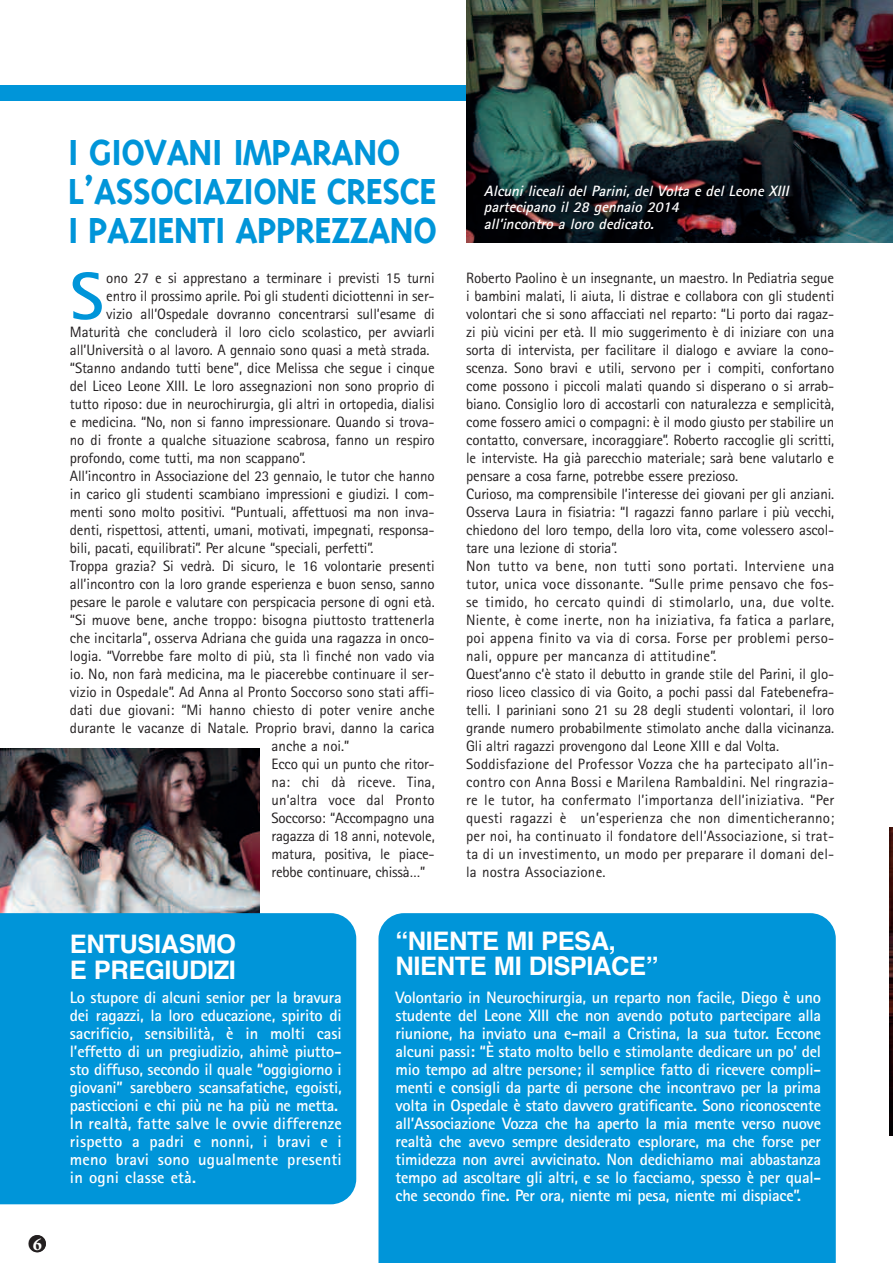
<style>
.page{position:relative;width:893px;height:1263px;background:#fff}
.page>*{position:absolute;margin:0;border:0;box-sizing:border-box;transform-origin:0 0}
.t1{font:700 67.2px "Rotis Sans Serif";color:#0095d9}
.t2{font:700 41.7px/39px "Triplex";letter-spacing:-.025em;color:#0095d9}
.t3{font:700 25.5px/25.5px "Helvetica";letter-spacing:-.015em;color:#fff}
.t4{font:700 18.3px "Arno Pro";color:#fff}
.t5{font:700 16.5px/18px "Rotis Sans Serif";letter-spacing:-.015em;color:#fff;text-align:justify}
.t6{font:15px/18px "Rotis Sans Serif";letter-spacing:-.01em;color:#231f20}
.t7{font:italic 700 15px/16.5px "Rotis Sans Serif";color:#fff}
.s1{color:#231f20}
</style>
<div class="page">
<div style="left:0;top:85px;width:892px;height:16px;background:#0095d9"></div>
<div style="left:29px;top:1235px;width:17px;height:17px;background:#231f20;border-radius:50%"></div>
<div style="left:378px;top:913px;width:458px;height:350px;background:#0095d9"></div>
<img style="left:466px;top:0;width:427px;height:243px">
<img style="left:0;top:748px;width:260px;height:165px">
<img style="left:890px;top:828px;width:3px;height:307px">
<div style="left:0;top:913px;width:356px;height:291px;background:#0095d9"></div>
<p class="t4" style="left:28px;top:1238px;width:20px"><span class="s1">❷</span>6</p>
<h2 class="t2" style="left:68px;top:137px;width:371px">I GIOVANI IMPARANO<br>L’ASSOCIAZIONE CRESCE<br>I PAZIENTI APPREZZANO</h2>
<h1 class="t1" style="left:70px;top:273px;width:35px">S</h1>
<p class="t6" style="left:106px;top:270px;width:330px">ono 27 e si apprestano a terminare i previsti 15 turni</p>
<p class="t6" style="left:106px;top:288px;width:330px">entro il prossimo aprile. Poi gli studenti diciottenni in ser-</p>
<p class="t6" style="left:106px;top:306px;width:330px">vizio all’Ospedale dovranno concentrarsi sull’esame di</p>
<p class="t6" style="left:70px;top:324px;width:366px">Maturità che concluderà il loro ciclo scolastico, per avviarli</p>
<p class="t6" style="left:70px;top:342px;width:361px">all’Università o al lavoro. A gennaio sono quasi a metà strada.</p>
<p class="t6" style="left:70px;top:360px;width:366px">“Stanno andando tutti bene”, dice Melissa che segue i cinque</p>
<p class="t6" style="left:70px;top:378px;width:366px">del Liceo Leone XIII. Le loro assegnazioni non sono proprio di</p>
<p class="t6" style="left:70px;top:396px;width:366px">tutto riposo: due in neurochirurgia, gli altri in ortopedia, dialisi</p>
<p class="t6" style="left:70px;top:414px;width:366px">e medicina. “No, non si fanno impressionare. Quando si trova-</p>
<p class="t6" style="left:70px;top:432px;width:366px">no di fronte a qualche situazione scabrosa, fanno un respiro</p>
<p class="t6" style="left:70px;top:450px;width:237px">profondo, come tutti, ma non scappano”.</p>
<p class="t6" style="left:70px;top:468px;width:366px">All’incontro in Associazione del 23 gennaio, le tutor che hanno</p>
<p class="t6" style="left:70px;top:486px;width:366px">in carico gli studenti scambiano impressioni e giudizi. I com-</p>
<p class="t6" style="left:70px;top:504px;width:366px">menti sono molto positivi. “Puntuali, affettuosi ma non inva-</p>
<p class="t6" style="left:70px;top:522px;width:366px">denti, rispettosi, attenti, umani, motivati, impegnati, responsa-</p>
<p class="t6" style="left:70px;top:540px;width:305px">bili, pacati, equilibrati”. Per alcune “speciali, perfetti”.</p>
<p class="t6" style="left:70px;top:558px;width:366px">Troppa grazia? Si vedrà. Di sicuro, le 16 volontarie presenti</p>
<p class="t6" style="left:70px;top:576px;width:366px">all’incontro con la loro grande esperienza e buon senso, sanno</p>
<p class="t6" style="left:70px;top:594px;width:366px">pesare le parole e valutare con perspicacia persone di ogni età.</p>
<p class="t6" style="left:70px;top:612px;width:366px">“Si muove bene, anche troppo: bisogna piuttosto trattenerla</p>
<p class="t6" style="left:70px;top:630px;width:366px">che incitarla”, osserva Adriana che guida una ragazza in onco-</p>
<p class="t6" style="left:70px;top:648px;width:366px">logia. “Vorrebbe fare molto di più, sta lì finché non vado via</p>
<p class="t6" style="left:70px;top:666px;width:366px">io. No, non farà medicina, ma le piacerebbe continuare il ser-</p>
<p class="t6" style="left:70px;top:684px;width:366px">vizio in Ospedale”. Ad Anna al Pronto Soccorso sono stati affi-</p>
<p class="t6" style="left:70px;top:702px;width:366px">dati due giovani: “Mi hanno chiesto di poter venire anche</p>
<p class="t6" style="left:70px;top:720px;width:366px">durante le vacanze di Natale. Proprio bravi, danno la carica</p>
<p class="t6" style="left:272px;top:738px;width:79px">anche a noi.”</p>
<p class="t6" style="left:272px;top:756px;width:165px">Ecco qui un punto che ritor-</p>
<p class="t6" style="left:272px;top:774px;width:165px">na: chi dà riceve. Tina,</p>
<p class="t6" style="left:272px;top:792px;width:165px">un’altra voce dal Pronto</p>
<p class="t6" style="left:272px;top:810px;width:165px">Soccorso: “Accompagno una</p>
<p class="t6" style="left:272px;top:828px;width:165px">ragazza di 18 anni, notevole,</p>
<p class="t6" style="left:272px;top:846px;width:165px">matura, positiva, le piace-</p>
<p class="t6" style="left:272px;top:864px;width:155px">rebbe continuare, chissà…”</p>
<p class="t7" style="left:484px;top:184px;width:309px">Alcuni liceali del Parini, del Volta e del Leone XIII partecipano il 28 gennaio 2014<br>all’incontro a loro dedicato.</p>
<p class="t6" style="left:466px;top:270px;width:370px">Roberto Paolino è un insegnante, un maestro. In Pediatria segue i bambini malati, li aiuta, li distrae e collabora con gli studenti volontari che si sono affacciati nel reparto: “Li porto dai ragaz&shy;zi più vicini per età. Il mio suggerimento è di iniziare con una sorta di intervista, per facilitare il dialogo e avviare la cono&shy;scenza. Sono bravi e utili, servono per i compiti, confortano come possono i piccoli malati quando si disperano o si arrab&shy;biano. Consiglio loro di accostarli con naturalezza e semplicità, come fossero amici o compagni: è il modo giusto per stabilire un contatto, conversare, incoraggiare”. Roberto raccoglie gli scritti, le interviste. Ha già parecchio materiale; sarà bene valutarlo e pensare a cosa farne, potrebbe essere prezioso.<br>Curioso, ma comprensibile l’interesse dei giovani per gli anziani.<br>Osserva Laura in fisiatria: “I ragazzi fanno parlare i più vecchi, chiedono del loro tempo, della loro vita, come volessero ascol&shy;tare una lezione di storia”.<br>Non tutto va bene, non tutti sono portati. Interviene una tutor, unica voce dissonante. “Sulle prime pensavo che fos&shy;se timido, ho cercato quindi di stimolarlo, una, due volte.<br>Niente, è come inerte, non ha iniziativa, fa fatica a parlare, poi appena finito va via di corsa. Forse per problemi perso&shy;nali, oppure per mancanza di attitudine”.<br>Quest’anno c’è stato il debutto in grande stile del Parini, il glo&shy;rioso liceo classico di via Goito, a pochi passi dal Fatebenefra&shy;telli. I pariniani sono 21 su 28 degli studenti volontari, il loro grande numero probabilmente stimolato anche dalla vicinanza.<br>Gli altri ragazzi provengono dal Leone XIII e dal Volta.<br>Soddisfazione del Professor Vozza che ha partecipato all’in&shy;contro con Anna Bossi e Marilena Rambaldini. Nel ringrazia&shy;re le tutor, ha confermato l’importanza dell’iniziativa. “Per questi ragazzi è un’esperienza che non dimenticheranno; per noi, ha continuato il fondatore dell’Associazione, si trat&shy;ta di un investimento, un modo per preparare il domani del&shy;la nostra Associazione.</p>
<h3 class="t3" style="left:70px;top:932px;width:168px">ENTUSIASMO<br>E PREGIUDIZI</h3>
<p class="t5" style="left:70px;top:990px;width:273px;text-align:left">Lo stupore di alcuni senior per la bravura dei ragazzi, la loro educazione, spirito di sacrificio, sensibilità, è in molti casi l’effetto di un pregiudizio, ahimè piutto&shy;sto diffuso, secondo il quale “oggigiorno i giovani” sarebbero scansafatiche, egoisti, pasticcioni e chi più ne ha più ne metta.<br>In realtà, fatte salve le ovvie differenze rispetto a padri e nonni, i bravi e i meno bravi sono ugualmente presenti in ogni classe età.</p>
<h3 class="t3" style="left:396px;top:928px;width:264px">“NIENTE MI PESA,<br>NIENTE MI DISPIACE”</h3>
<p class="t5" style="left:396px;top:990px;width:427px">Volontario in Neurochirurgia, un reparto non facile, Diego è uno studente del Leone XIII che non avendo potuto partecipare alla riunione, ha inviato una e-mail a Cristina, la sua tutor. Eccone alcuni passi: “È stato molto bello e stimolante dedicare un po’ del mio tempo ad altre persone; il semplice fatto di ricevere compli&shy;menti e consigli da parte di persone che incontravo per la prima volta in Ospedale è stato davvero gratificante. Sono riconoscente all’Associazione Vozza che ha aperto la mia mente verso nuove realtà che avevo sempre desiderato esplorare, ma che forse per timidezza non avrei avvicinato. Non dedichiamo mai abbastanza tempo ad ascoltare gli altri, e se lo facciamo, spesso è per qual&shy;che secondo fine. Per ora, niente mi pesa, niente mi dispiace”.</p>
</div>
